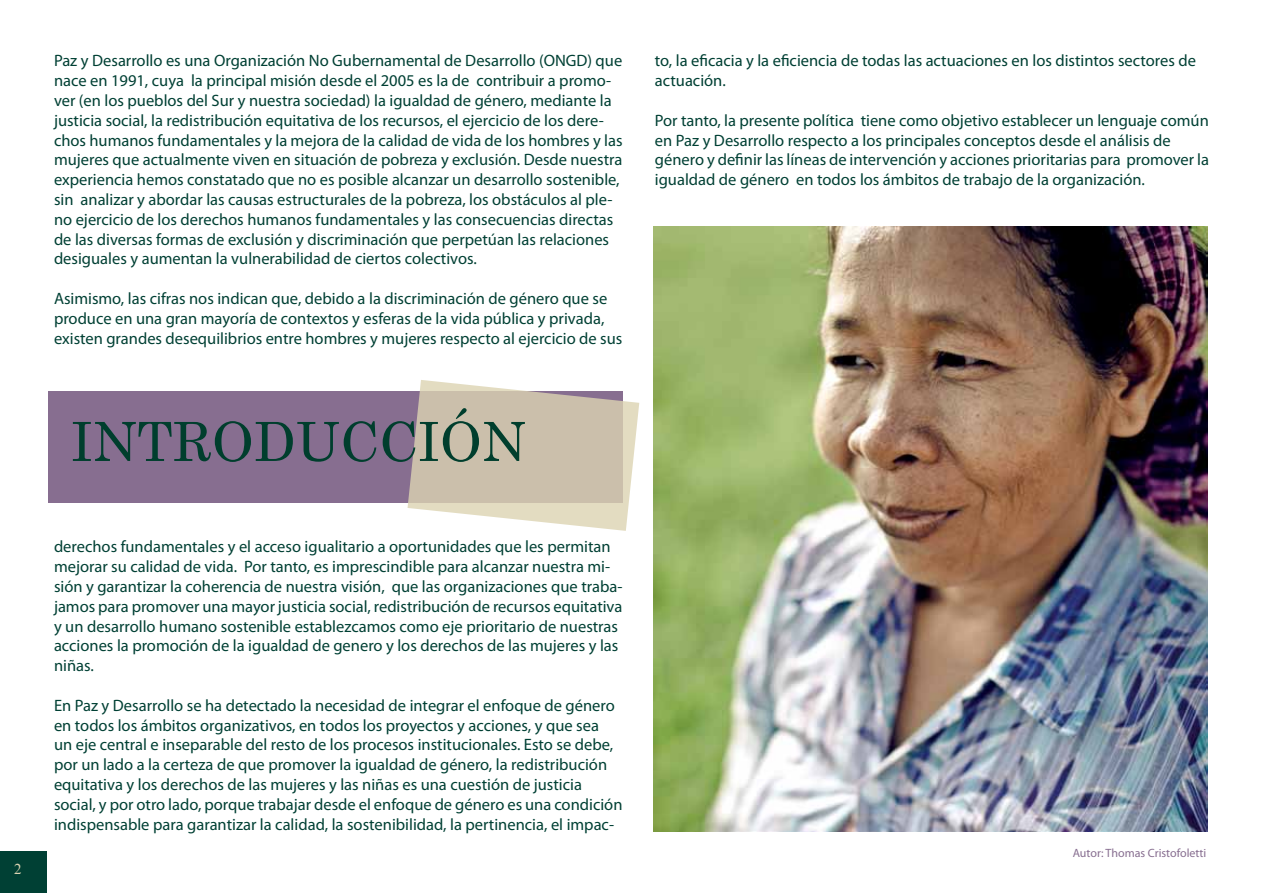
<style>
.page{position:relative;width:1263px;height:893px;background:#fff}
.page>*{position:absolute;margin:0;border:0;box-sizing:border-box;transform-origin:0 0}
.t1{font:54px "Century";color:#003e2d}
.t2{font:16.5px/19.8px "Myriad Pro";color:#004034}
.t3{font:15px "Times New Roman";color:#dcd4b2}
.t4{font:12px "Myriad Pro";color:#876e90}
</style>
<div class="page">
<div style="left:48px;top:391px;width:574px;height:112px;background:#876e90"></div>
<svg style="left:407px;top:380px;width:232px;height:151px"></svg>
<img style="left:654px;top:226px;width:554px;height:605px">
<div style="left:0;top:851px;width:46px;height:42px;background:#004034"></div>
<p class="t3" style="left:14px;top:858px;width:9px">2</p>
<p class="t2" style="left:54px;top:51px;width:570px">Paz y Desarrollo es una Organización No Gubernamental de Desarrollo (ONGD) que nace en 1991, cuya la principal misión desde el 2005 es la de contribuir a promo&shy;ver (en los pueblos del Sur y nuestra sociedad) la igualdad de género, mediante la justicia social, la redistribución equitativa de los recursos, el ejercicio de los dere&shy;chos humanos fundamentales y la mejora de la calidad de vida de los hombres y las mujeres que actualmente viven en situación de pobreza y exclusión. Desde nuestra experiencia hemos constatado que no es posible alcanzar un desarrollo sostenible, sin analizar y abordar las causas estructurales de la pobreza, los obstáculos al ple&shy;no ejercicio de los derechos humanos fundamentales y las consecuencias directas de las diversas formas de exclusión y discriminación que perpetúan las relaciones desiguales y aumentan la vulnerabilidad de ciertos colectivos.</p>
<p class="t2" style="left:54px;top:288px;width:570px">Asimismo, las cifras nos indican que, debido a la discriminación de género que se produce en una gran mayoría de contextos y esferas de la vida pública y privada, existen grandes desequilibrios entre hombres y mujeres respecto al ejercicio de sus</p>
<h1 class="t1" style="left:71px;top:396px;width:457px">INTRODUCCIÓN</h1>
<p class="t2" style="left:54px;top:537px;width:570px">derechos fundamentales y el acceso igualitario a oportunidades que les permitan mejorar su calidad de vida. Por tanto, es imprescindible para alcanzar nuestra mi&shy;sión y garantizar la coherencia de nuestra visión, que las organizaciones que traba&shy;jamos para promover una mayor justicia social, redistribución de recursos equitativa y un desarrollo humano sostenible establezcamos como eje prioritario de nuestras acciones la promoción de la igualdad de genero y los derechos de las mujeres y las niñas.</p>
<p class="t2" style="left:54px;top:695px;width:570px">En Paz y Desarrollo se ha detectado la necesidad de integrar el enfoque de género en todos los ámbitos organizativos, en todos los proyectos y acciones, y que sea<br>un eje central e inseparable del resto de los procesos institucionales. Esto se debe, por un lado a la certeza de que promover la igualdad de género, la redistribución equitativa y los derechos de las mujeres y las niñas es una cuestión de justicia social, y por otro lado, porque trabajar desde el enfoque de género es una condición indispensable para garantizar la calidad, la sostenibilidad, la pertinencia, el impac-</p>
<p class="t2" style="left:655px;top:51px;width:543px">to, la eficacia y la eficiencia de todas las actuaciones en los distintos sectores de actuación.</p>
<p class="t2" style="left:655px;top:110px;width:556px">Por tanto, la presente política tiene como objetivo establecer un lenguaje común en Paz y Desarrollo respecto a los principales conceptos desde el análisis de género y definir las líneas de intervención y acciones prioritarias para promover la igualdad de género en todos los ámbitos de trabajo de la organización.</p>
<p class="t4" style="left:1073px;top:846px;width:135px">Autor: Thomas Cristofoletti</p>
</div>
